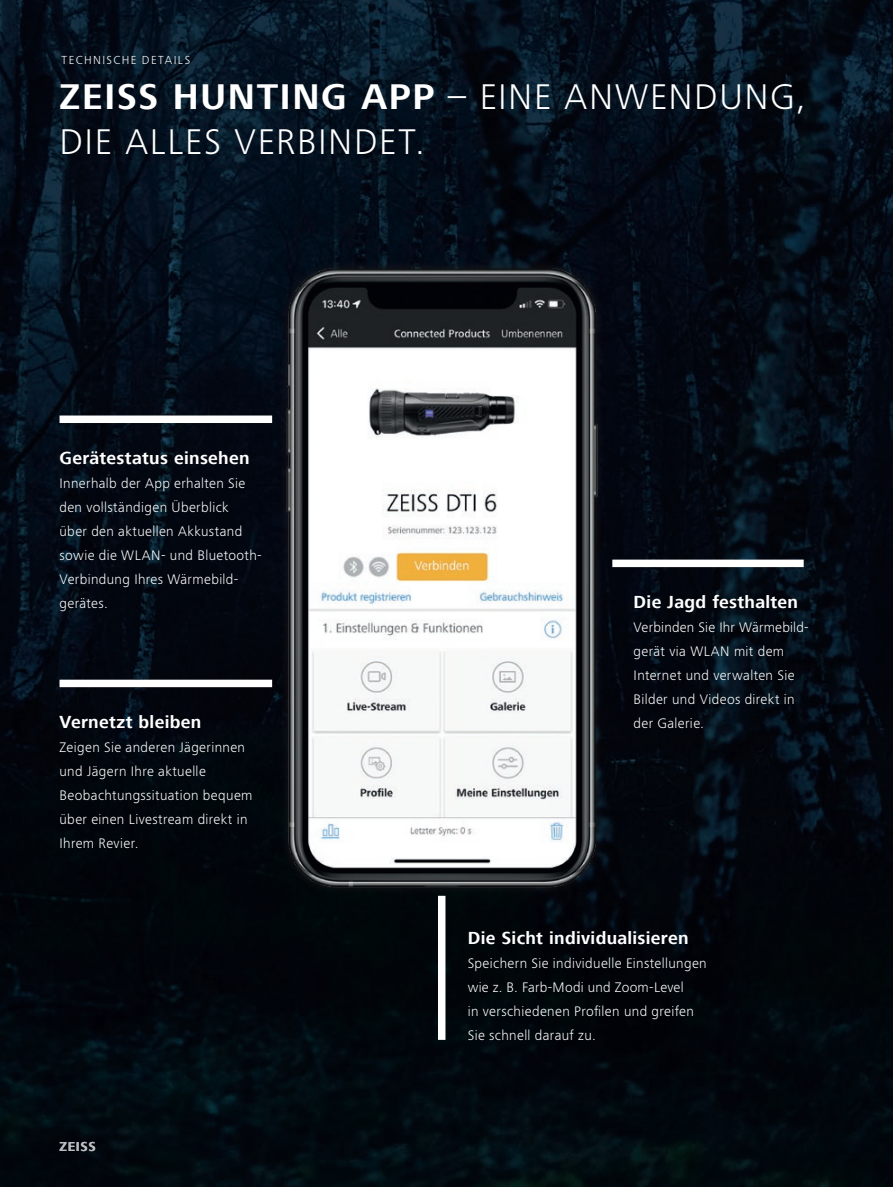
<style>
.page{position:relative;width:893px;height:1187px;background:#fff}
.page>*{position:absolute;margin:0;border:0;box-sizing:border-box;transform-origin:0 0}
.t1{font:300 36.75px/45px "ZEISS Frutiger Next W1 G";letter-spacing:.045em;color:#fff}
.t2{font:700 18px "ZEISS Frutiger Next W1 G";letter-spacing:.02em;color:#fff}
.t3{font:300 14.25px/24px "ZEISS Frutiger Next W1 G";letter-spacing:.025em;color:#fff}
.t4{font:700 13.35px "ZEISS Frutiger Next W1 G";letter-spacing:.055em;color:#bcbdc0}
.t5{font:300 12px "ZEISS Frutiger Next W1 G";letter-spacing:.115em;color:#fff}
.s1{font-weight:700}
</style>
<div class="page">
<img style="left:0;top:0;width:893px;height:1186px">
<div style="left:60px;top:415px;width:212px;height:8px;background:#fff"></div>
<div style="left:60px;top:679px;width:212px;height:8px;background:#fff"></div>
<div style="left:438px;top:895px;width:7px;height:144px;background:#fff"></div>
<div style="left:612px;top:559px;width:192px;height:8px;background:#fff"></div>
<img style="left:240px;top:224px;width:404px;height:720px">
<p class="t5" style="left:62px;top:52px;width:130px">TECHNISCHE DETAILS</p>
<h1 class="t1" style="left:60px;top:72px;width:748px"><span class="s1">ZEISS HUNTING APP</span> – EINE ANWENDUNG,<br>DIE ALLES VERBINDET.</h1>
<p class="t2" style="left:60px;top:447px;width:192px">Gerätestatus einsehen</p>
<p class="t3" style="left:60px;top:470px;width:204px">Innerhalb der App erhalten Sie den vollständigen Überblick<br>über den aktuellen Akkustand sowie die WLAN- und Bluetooth-<br>Verbindung Ihres Wärmebild&shy;gerätes.</p>
<p class="t2" style="left:60px;top:711px;width:143px">Vernetzt bleiben</p>
<p class="t3" style="left:60px;top:734px;width:194px">Zeigen Sie anderen Jägerinnen und Jägern Ihre aktuelle<br>Beobachtungssituation bequem über einen Livestream direkt in<br>Ihrem Revier.</p>
<p class="t4" style="left:60px;top:1139px;width:38px">ZEISS</p>
<p class="t2" style="left:634px;top:591px;width:166px">Die Jagd festhalten</p>
<p class="t3" style="left:634px;top:614px;width:177px">Verbinden Sie Ihr Wärmebild&shy;gerät via WLAN mit dem<br>Internet und verwalten Sie<br>Bilder und Videos direkt in der Galerie.</p>
<p class="t2" style="left:468px;top:927px;width:222px">Die Sicht individualisieren</p>
<p class="t3" style="left:468px;top:950px;width:240px">Speichern Sie individuelle Einstellungen wie z. B. Farb-Modi und Zoom-Level<br>in verschiedenen Profilen und greifen Sie schnell darauf zu.</p>
</div>
